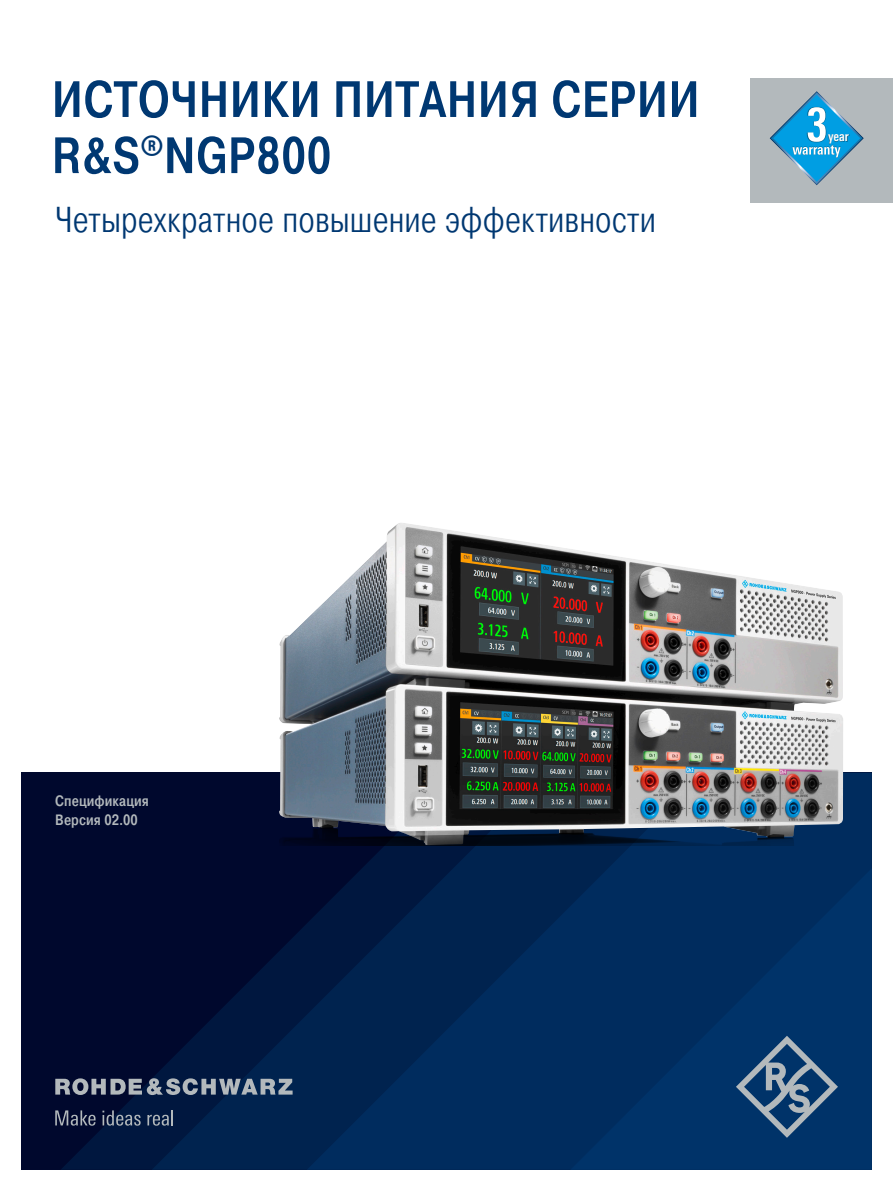
<style>
.page{position:relative;width:893px;height:1191px;background:#fff}
.page>*{position:absolute;margin:0;border:0;box-sizing:border-box;transform-origin:0 0}
.Seiten_Headline_34Pt{font:500 51px/56.1px "Pragmatica Cond";letter-spacing:.01em;color:#003872}
.Subheadline_24_Pt{font:300 36px "Pragmatica Cond";letter-spacing:.005em;color:#003872}
.t1{font:500 15px/19.2px "Pragmatica Cond";letter-spacing:.005em;color:#b3b9bc}
.t2{font:700 13.35px "Linotype Univers 620 Cn";color:#fff}
</style>
<div class="page">
<div style="left:21px;top:772px;width:851px;height:397px;background:#00082d"></div>
<svg style="left:61px;top:1095px;width:91px;height:74px;fill:#00173f"></svg>
<svg style="left:152px;top:845px;width:155px;height:324px"></svg>
<svg style="left:307px;top:772px;width:565px;height:397px;background:#002452"></svg>
<svg style="left:570px;top:868px;width:302px;height:301px;background:#002e62"></svg>
<svg style="left:55px;top:1078px;width:238px;height:17px;background:#626e82"></svg>
<svg style="left:55px;top:1110px;width:41px;height:15px"></svg>
<svg style="left:102px;top:1110px;width:39px;height:15px"></svg>
<svg style="left:147px;top:1110px;width:26px;height:15px"></svg>
<svg style="left:736px;top:1035px;width:102px;height:102px;background:#2d557e"></svg>
<img style="left:279px;top:523px;width:564px;height:322px">
<img style="left:279px;top:824px;width:515px;height:21px">
<div style="left:750px;top:79px;width:143px;height:124px;background:#b3b9bc"></div>
<svg style="left:770px;top:91px;width:94px;height:94px"></svg>
<img style="left:828px;top:129px;width:21px;height:15px">
<p class="Seiten_Headline_34Pt" style="left:52px;top:72px;width:649px">ИСТОЧНИКИ ПИТАНИЯ СЕРИИ<br>R&amp;S<sup>®</sup>NGP800</p>
<p class="Subheadline_24_Pt" style="left:55px;top:198px;width:602px">Четырехкратное повышение эффективности</p>
<p class="t2" style="left:828px;top:128px;width:22px">year</p>
<p class="t1" style="left:55px;top:791px;width:95px">Спецификация<br>Версия 02.00</p>
</div>
